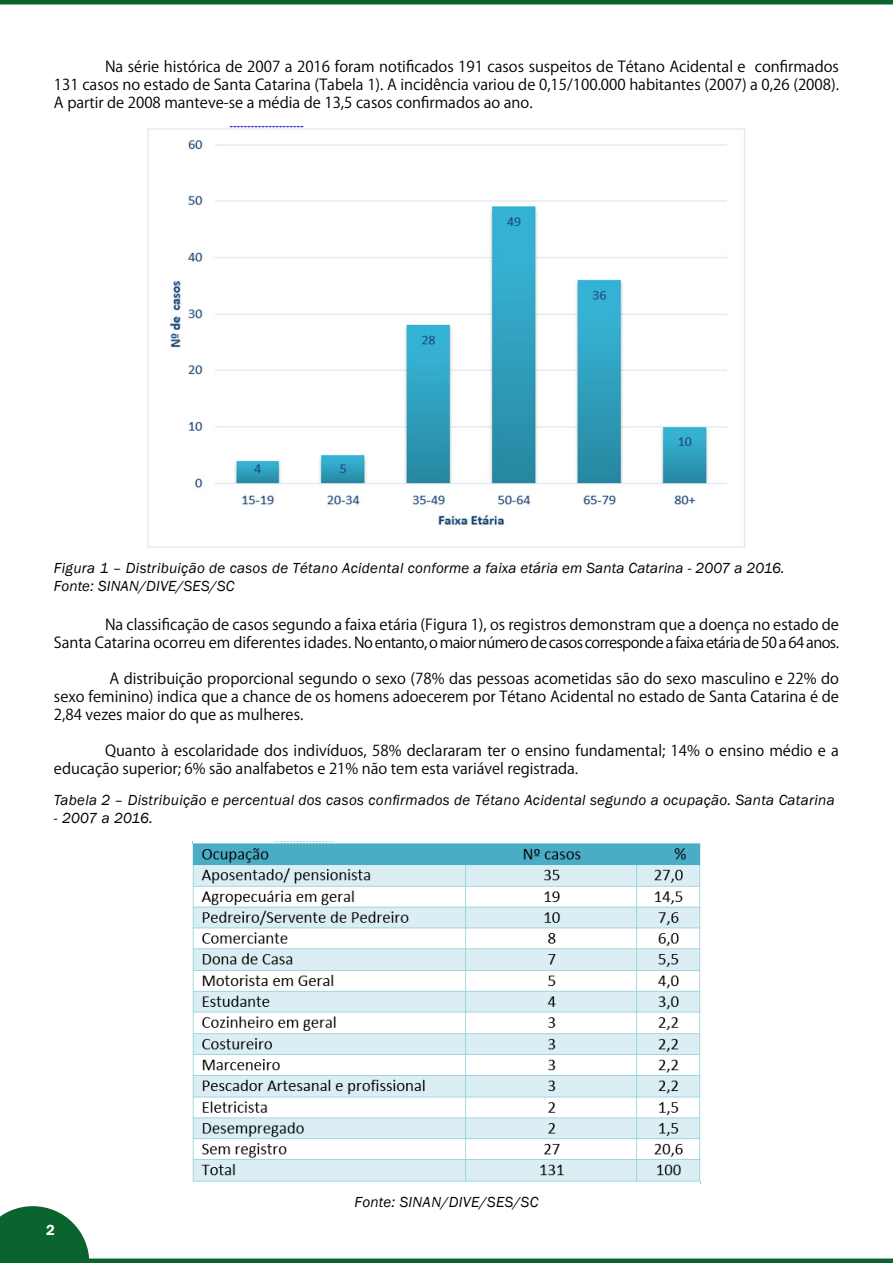
<style>
.page{position:relative;width:893px;height:1263px;background:#fff}
.page>*{position:absolute;margin:0;border:0;box-sizing:border-box;transform-origin:0 0}
.t1{font:15px/18px "Koz Go Pr 6 N";color:#000;text-align:justify}
.t2{font:italic 15px/18px "Franklin Gothic";letter-spacing:.02em;color:#000}
.t3{font:italic 15px "Franklin Gothic";color:#000}
.t4{font:600 15px "Franklin Gothic";color:#fff}
</style>
<div class="page">
<svg style="left:0;top:1206px;width:89px;height:52px"></svg>
<div style="left:0;top:1258px;width:893px;height:5px;background:#09642e"></div>
<div style="left:0;top:0;width:893px;height:5px;background:#09642e"></div>
<img style="left:147px;top:126px;width:598px;height:422px">
<img style="left:192px;top:842px;width:509px;height:341px">
<p class="t1" style="left:54px;top:58px;width:786px;text-indent:51px">Na série histórica de 2007 a 2016 foram notificados 191 casos suspeitos de Tétano Acidental e confirmados 131 casos no estado de Santa Catarina (Tabela 1). A incidência variou de 0,15/100.000 habitantes (2007) a 0,26 (2008).<br>A partir de 2008 manteve-se a média de 13,5 casos confirmados ao ano.</p>
<p class="t2" style="left:54px;top:559px;width:732px">Figura 1 – Distribuição de casos de Tétano Acidental conforme a faixa etária em Santa Catarina - 2007 a 2016.<br>Fonte: SINAN/DIVE/SES/SC</p>
<p class="t1" style="left:54px;top:616px;width:786px;text-align:right">Na classificação de casos segundo a faixa etária (Figura 1), os registros demonstram que a doença no estado de<br>Santa Catarina ocorreu em diferentes idades. No entanto, o maior número de casos corresponde a faixa etária de 50 a 64 anos.</p>
<p class="t1" style="left:54px;top:670px;width:786px;text-indent:56px">A distribuição proporcional segundo o sexo (78% das pessoas acometidas são do sexo masculino e 22% do sexo feminino) indica que a chance de os homens adoecerem por Tétano Acidental no estado de Santa Catarina é de 2,84 vezes maior do que as mulheres.</p>
<p class="t1" style="left:54px;top:742px;width:786px;text-indent:51px">Quanto à escolaridade dos indivíduos, 58% declararam ter o ensino fundamental; 14% o ensino médio e a educação superior; 6% são analfabetos e 21% não tem esta variável registrada.</p>
<p class="t2" style="left:54px;top:791px;width:782px">Tabela 2 – Distribuição e percentual dos casos confirmados de Tétano Acidental segundo a ocupação. Santa Catarina</p>
<p class="t3" style="left:54px;top:808px;width:100px">- 2007 a 2016.</p>
<p class="t4" style="left:46px;top:1220px;width:10px">2</p>
<p class="t2" style="left:355px;top:1193px;width:185px">Fonte: SINAN/DIVE/SES/SC</p>
</div>
